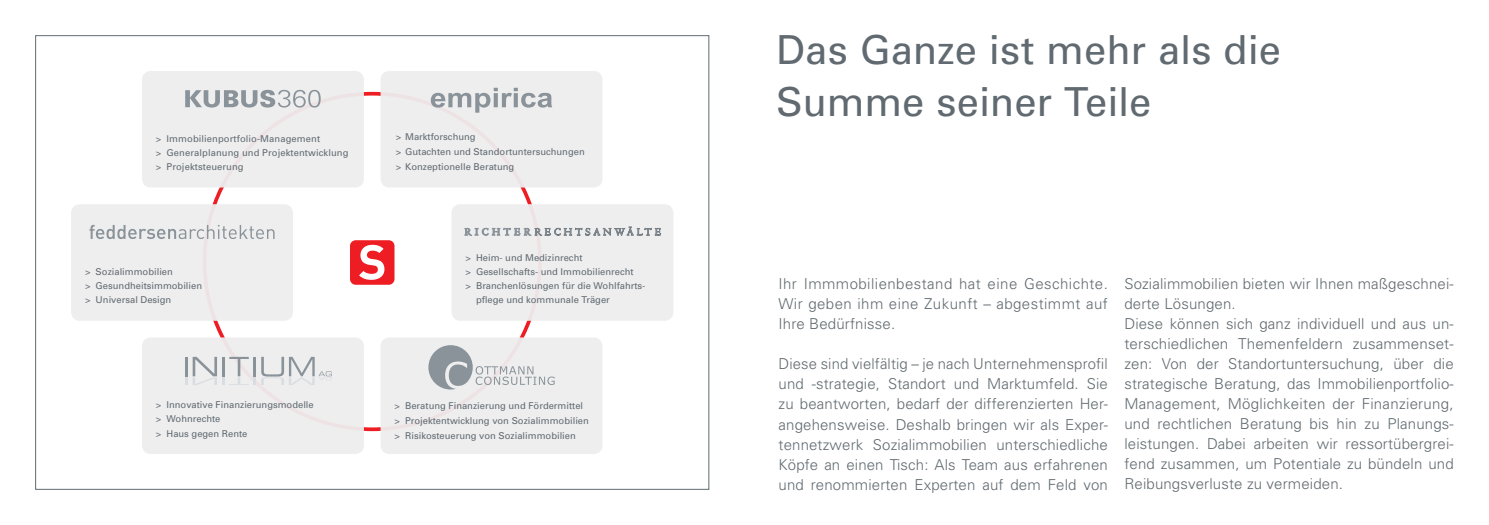
<style>
.page{position:relative;width:1489px;height:525px;background:#fff}
.page>*{position:absolute;margin:0;border:0;box-sizing:border-box;transform-origin:0 0}
.t1{font:40px/51.2px "Univers";color:#606a70}
.t2{font:300 15px/20px "Univers";letter-spacing:.01em;color:#606a70;text-align:justify}
.t3{font:9.38px/14.1px "Univers";color:#606a70}
</style>
<div class="page">
<div style="left:380px;top:71px;width:222px;height:116px;background:#eeeeef;border-radius:9px"></div>
<div style="left:380px;top:337px;width:222px;height:117px;background:#eeeeef;border-radius:9px"></div>
<div style="left:142px;top:71px;width:222px;height:116px;background:#eeeeef;border-radius:9px"></div>
<div style="left:142px;top:337px;width:222px;height:117px;background:#eeeeef;border-radius:9px"></div>
<svg style="left:185px;top:90px;width:136px;height:17px"></svg>
<svg style="left:431px;top:88px;width:121px;height:25px"></svg>
<div style="left:451px;top:204px;width:222px;height:116px;background:#eeeeef;border-radius:9px"></div>
<svg style="left:464px;top:224px;width:197px;height:15px"></svg>
<svg style="left:428px;top:345px;width:126px;height:44px"></svg>
<div style="left:71px;top:204px;width:222px;height:116px;background:#eeeeef;border-radius:9px"></div>
<svg style="left:89px;top:225px;width:185px;height:14px"></svg>
<svg style="left:185px;top:356px;width:147px;height:29px"></svg>
<div style="left:350px;top:240px;width:44px;height:44px;background:#ee1d23;border-radius:6px"></div>
<svg style="left:359px;top:245px;width:25px;height:35px"></svg>
<p class="t3" style="left:156px;top:131px;width:194px">&gt; Immobilienportfolio-Management<br>&gt; Generalplanung und Projektentwicklung &gt; Projektsteuerung</p>
<p class="t3" style="left:85px;top:264px;width:119px">&gt; Sozialimmobilien<br>&gt; Gesundheitsimmobilien &gt; Universal Design</p>
<p class="t3" style="left:156px;top:397px;width:159px">&gt; Innovative Finanzierungsmodelle &gt; Wohnrechte<br>&gt; Haus gegen Rente</p>
<p class="t3" style="left:396px;top:129px;width:190px;line-height:14.9px">&gt; Marktforschung<br>&gt; Gutachten und Standortuntersuchungen &gt; Konzeptionelle Beratung</p>
<p class="t3" style="left:465px;top:250px;width:119px">&gt; Heim- und Medizinrecht</p>
<p class="t3" style="left:465px;top:264px;width:170px">&gt; Gesellschafts- und Immobilienrecht</p>
<p class="t3" style="left:465px;top:278px;width:181px">&gt; Branchenlösungen für die Wohlfahrts-</p>
<p class="t3" style="left:476px;top:292px;width:135px">pflege und kommunale Träger</p>
<p class="t3" style="left:394px;top:398px;width:196px;line-height:14.9px">&gt; Beratung Finanzierung und Fördermittel &gt; Projektentwicklung von Sozialimmobilien &gt; Risikosteuerung von Sozialimmobilien</p>
<h1 class="t1" style="left:776px;top:24px;width:506px">Das Ganze ist mehr als die<br>Summe seiner Teile</h1>
<p class="t2" style="left:778px;top:273px;width:331px">Ihr Immmobilienbestand hat eine Geschichte.<br>Wir geben ihm eine Zukunft – abgestimmt auf Ihre Bedürfnisse.</p>
<p class="t2" style="left:778px;top:353px;width:331px">Diese sind vielfältig – je nach Unternehmensprofil und -strategie, Standort und Marktumfeld. Sie zu beantworten, bedarf der differenzierten Her&shy;angehensweise. Deshalb bringen wir als Exper&shy;tennetzwerk Sozialimmobilien unterschiedliche Köpfe an einen Tisch: Als Team aus erfahrenen und renommierten Experten auf dem Feld von</p>
<p class="t2" style="left:1124px;top:273px;width:331px;text-align:left">Sozialimmobilien bieten wir Ihnen maßgeschnei&shy;derte Lösungen.<br>Diese können sich ganz individuell und aus un&shy;terschiedlichen Themenfeldern zusammenset&shy;zen: Von der Standortuntersuchung, über die strategische Beratung, das Immobilienportfolio-Management, Möglichkeiten der Finanzierung, und rechtlichen Beratung bis hin zu Planungs&shy;leistungen. Dabei arbeiten wir ressortübergrei&shy;fend zusammen, um Potentiale zu bündeln und Reibungsverluste zu vermeiden.</p>
</div>
